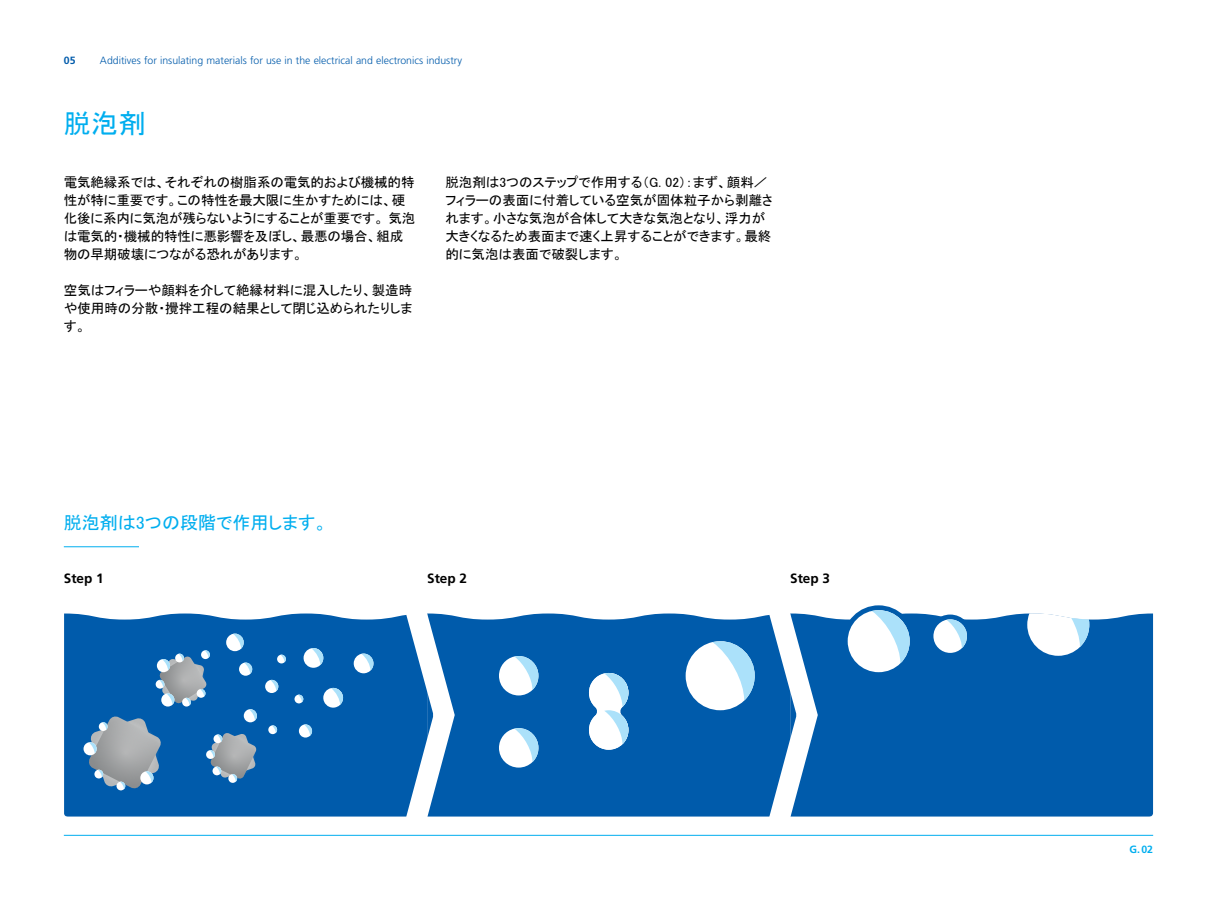
<style>
.page{position:relative;width:1217px;height:919px;background:#fff}
.page>*{position:absolute;margin:0;border:0;box-sizing:border-box;transform-origin:0 0}
.t1{font:27px "MS P Gothic";color:#00aeef}
.t2{font:18px "MS P Gothic";color:#00aeef}
.t3{font:13.5px/18px "MS P Gothic";color:#000}
.t4{font:700 13.5px "Frutiger LT Pro";color:#000}
.t5{font:300 10.5px "Frutiger LT Pro";color:#005bab}
.t6{font:700 10.5px "Frutiger LT Pro";color:#00aeef}
.t7{font:700 10.5px "Frutiger LT Pro";color:#005bab}
</style>
<div class="page">
<hr style="left:64px;top:546px;width:75px;height:1px;background:#00aeef">
<hr style="left:64px;top:834px;width:1088px;height:1px;background:#00aeef">
<div style="left:64px;top:613px;width:321px;height:203px;background:#005bab"></div>
<div style="left:465px;top:613px;width:220px;height:203px;background:#005bab"></div>
<div style="left:828px;top:613px;width:324px;height:203px;background:#005bab"></div>
<svg style="left:842px;top:605px;width:72px;height:72px"></svg>
<svg style="left:1026px;top:613px;width:62px;height:42px"></svg>
<svg style="left:928px;top:614px;width:43px;height:43px"></svg>
<svg style="left:385px;top:613px;width:80px;height:203px"></svg>
<svg style="left:294px;top:694px;width:9px;height:9px"></svg>
<svg style="left:299px;top:724px;width:13px;height:13px"></svg>
<svg style="left:303px;top:648px;width:20px;height:19px"></svg>
<svg style="left:323px;top:687px;width:29px;height:41px"></svg>
<svg style="left:353px;top:653px;width:20px;height:20px"></svg>
<svg style="left:499px;top:728px;width:39px;height:39px"></svg>
<svg style="left:685px;top:613px;width:143px;height:203px"></svg>
<svg style="left:499px;top:656px;width:39px;height:39px"></svg>
<svg style="left:70px;top:633px;width:216px;height:174px;background:#2970af"></svg>
<svg style="left:589px;top:673px;width:39px;height:76px"></svg>
<p class="t7" style="left:64px;top:54px;width:13px">05</p>
<p class="t5" style="left:100px;top:54px;width:363px">Additives for insulating materials for use in the electrical and electronics industry</p>
<h1 class="t1" style="left:64px;top:110px;width:83px">脱泡剤</h1>
<p class="t3" style="left:64px;top:173px;width:353px">電気絶縁系では、それぞれの樹脂系の電気的および機械的特性が特に重要です。この特性を最大限に生かすためには、硬化後に系内に気泡が残らないようにすることが重要です。 気泡は電気的・機械的特性に悪影響を及ぼし、最悪の場合、組成物の早期破壊につながる恐れがあります。</p>
<p class="t3" style="left:64px;top:281px;width:350px;text-align:justify">空気はフィラーや顔料を介して絶縁材料に混入したり、製造時や使用時の分散・攪拌工程の結果として閉じ込められたりします。</p>
<p class="t3" style="left:445px;top:173px;width:328px">脱泡剤は3つのステップで作用する（G. 02）：まず、顔料／フィラーの表面に付着している空気が固体粒子から剥離されます。小さな気泡が合体して大きな気泡となり、浮力が大きくなるため表面まで速く上昇することができます。最終的に気泡は表面で破裂します。</p>
<h2 class="t2" style="left:64px;top:513px;width:265px">脱泡剤は3つの段階で作用します。</h2>
<p class="t4" style="left:64px;top:570px;width:41px">Step 1</p>
<p class="t4" style="left:427px;top:570px;width:41px">Step 2</p>
<p class="t4" style="left:790px;top:570px;width:41px">Step 3</p>
<p class="t6" style="left:1129px;top:843px;width:25px">G.02</p>
</div>
